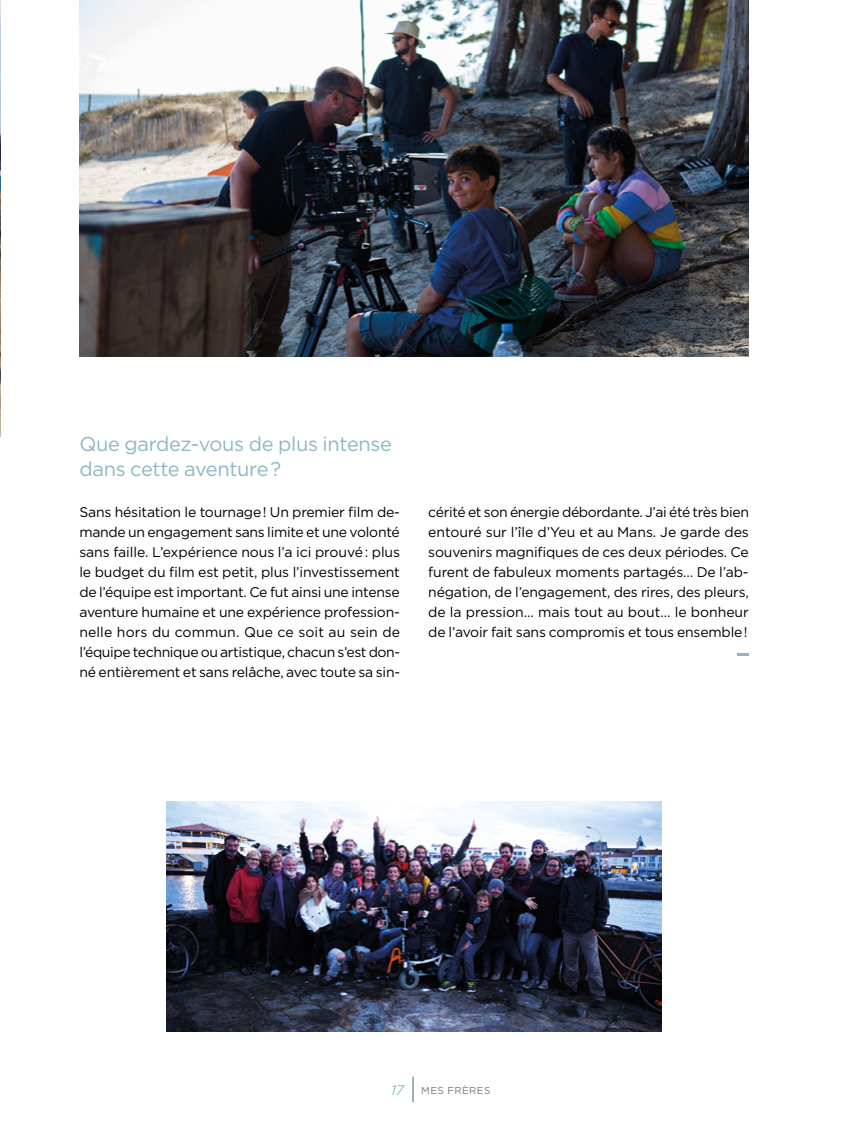
<style>
.page{position:relative;width:851px;height:1134px;background:#fff}
.page>*{position:absolute;margin:0;border:0;box-sizing:border-box;transform-origin:0 0}
.t1{font:20px/25px "Gotham";letter-spacing:-.015em;color:#8cb8c3}
.t2{font:14px/20px "Gotham";letter-spacing:-.015em;color:#000;text-align:justify}
.t3{font:10px "Gotham";letter-spacing:.045em;color:#7c766f}
.s1{font-style:italic;font-size:14px;color:#8cb8c3}
</style>
<div class="page">
<svg style="left:412px;top:1077px;width:1px;height:25px"></svg>
<img style="left:79px;top:0;width:669px;height:357px">
<img style="left:167px;top:801px;width:494px;height:231px">
<svg style="left:737px;top:653px;width:11px;height:2px"></svg>
<img style="left:0;top:0;width:1px;height:437px">
<h1 class="t1" style="left:79px;top:431px;width:314px">Que gardez-vous de plus intense dans cette aventure ?</h1>
<p class="t2" style="left:79px;top:502px;width:322px">Sans hésitation le tournage ! Un premier film de&shy;mande un engagement sans limite et une volonté sans faille. L’expérience nous l’a ici prouvé : plus le budget du film est petit, plus l’investissement de l’équipe est important. Ce fut ainsi une intense aventure humaine et une expérience profession&shy;nelle hors du commun. Que ce soit au sein de l’équipe technique ou artistique, chacun s’est don&shy;né entièrement et sans relâche, avec toute sa sin-</p>
<p class="t2" style="left:428px;top:502px;width:322px">cérité et son énergie débordante. J’ai été très bien entouré sur l’île d’Yeu et au Mans. Je garde des souvenirs magnifiques de ces deux périodes. Ce furent de fabuleux moments partagés… De l’ab&shy;négation, de l’engagement, des rires, des pleurs, de la pression… mais tout au bout… le bonheur de l’avoir fait sans compromis et tous ensemble !</p>
<p class="t3" style="left:391px;top:1083px;width:101px"><span class="s1">17</span> MES FRÈRES</p>
</div>
